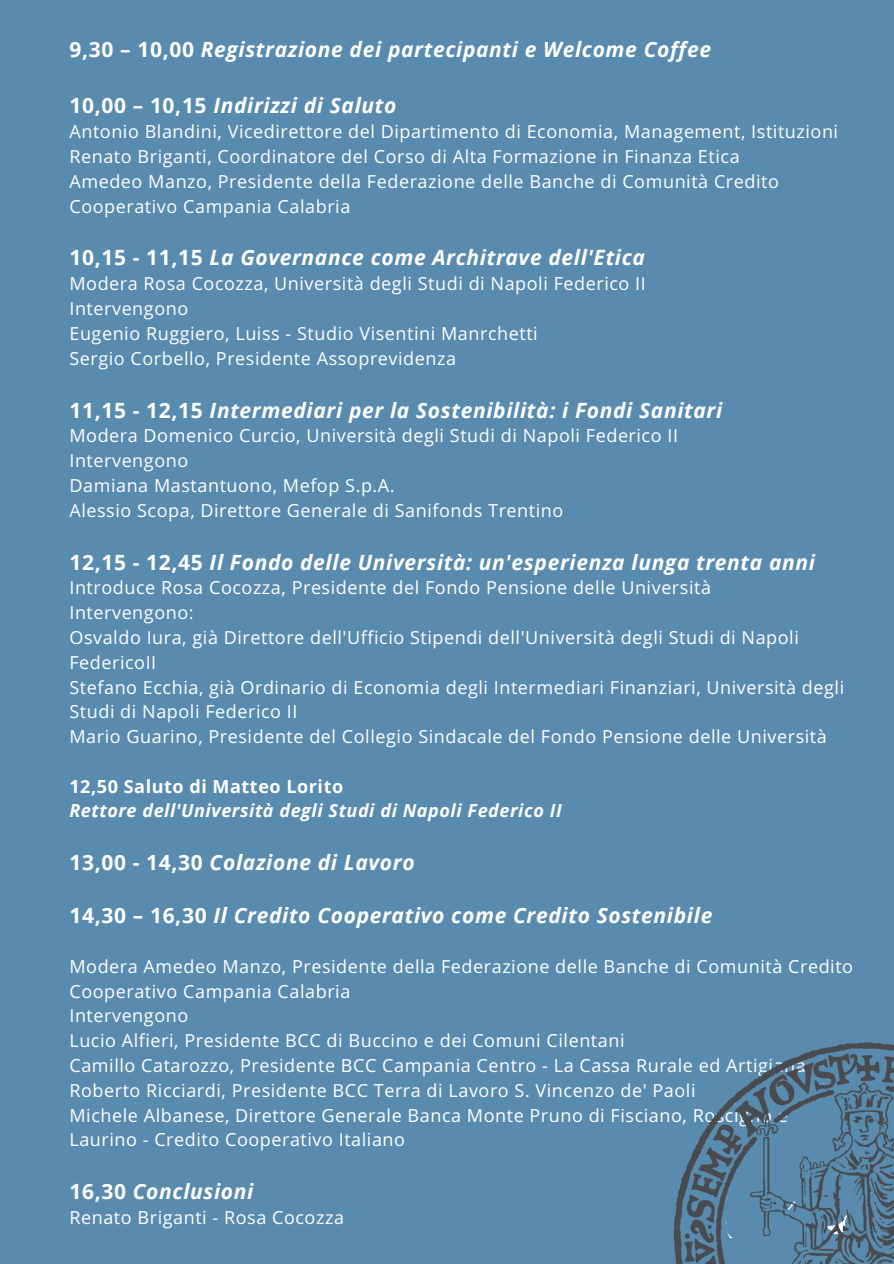
<style>
.page{position:relative;width:894px;height:1264px;background:#fff}
.page>*{position:absolute;margin:0;border:0;box-sizing:border-box;transform-origin:0 0}
.t1{font:italic 700 21px "Open Sans";letter-spacing:.03em;color:#fff}
.t2{font:18px/24.8px "Open Sans Hebrew";letter-spacing:.03em;color:#fff}
.t3{font:italic 700 18px "Open Sans";letter-spacing:.03em;color:#fff}
.t4{font:700 18px "Open Sans";letter-spacing:.03em;color:#fff}
.s1{font-style:normal}
</style>
<div class="page">
<div style="left:0;top:0;width:893px;height:1263px;background:#598baf"></div>
<img style="left:673px;top:1042px;width:220px;height:221px">
<p class="t1" style="left:69px;top:35px;width:643px"><span class="s1">9,30 – 10,00</span> Registrazione dei partecipanti e Welcome Coffee</p>
<p class="t1" style="left:69px;top:91px;width:328px"><span class="s1">10,00 – 10,15</span> Indirizzi di Saluto</p>
<p class="t2" style="left:69px;top:119px;width:770px">Antonio Blandini, Vicedirettore del Dipartimento di Economia, Management, Istituzioni</p>
<p class="t2" style="left:69px;top:143px;width:671px">Renato Briganti, Coordinatore del Corso di Alta Formazione in Finanza Etica</p>
<p class="t2" style="left:69px;top:168px;width:710px">Amedeo Manzo, Presidente della Federazione delle Banche di Comunità Credito<br>Cooperativo Campania Calabria</p>
<p class="t1" style="left:69px;top:243px;width:577px"><span class="s1">10,15 - 11,15</span> La Governance come Architrave dell'Etica</p>
<p class="t2" style="left:69px;top:271px;width:577px">Modera Rosa Cocozza, Università degli Studi di Napoli Federico II</p>
<p class="t2" style="left:69px;top:296px;width:120px">Intervengono</p>
<p class="t2" style="left:69px;top:320px;width:469px">Eugenio Ruggiero, Luiss - Studio Visentini Manrchetti</p>
<p class="t2" style="left:69px;top:345px;width:388px">Sergio Corbello, Presidente Assoprevidenza</p>
<p class="t1" style="left:69px;top:395px;width:654px"><span class="s1">11,15 - 12,15</span> Intermediari per la Sostenibilità: i Fondi Sanitari</p>
<p class="t2" style="left:69px;top:423px;width:610px">Modera Domenico Curcio, Università degli Studi di Napoli Federico II</p>
<p class="t2" style="left:69px;top:448px;width:120px">Intervengono</p>
<p class="t2" style="left:69px;top:472px;width:326px">Damiana Mastantuono, Mefop S.p.A.</p>
<p class="t2" style="left:69px;top:497px;width:495px">Alessio Scopa, Direttore Generale di Sanifonds Trentino</p>
<p class="t1" style="left:69px;top:547px;width:747px"><span class="s1">12,15 - 12,45</span> Il Fondo delle Università: un'esperienza lunga trenta anni</p>
<p class="t2" style="left:69px;top:575px;width:643px">Introduce Rosa Cocozza, Presidente del Fondo Pensione delle Università</p>
<p class="t2" style="left:69px;top:600px;width:126px">Intervengono:</p>
<p class="t2" style="left:69px;top:624px;width:730px">Osvaldo Iura, già Direttore dell'Ufficio Stipendi dell'Università degli Studi di Napoli<br>FedericoII</p>
<p class="t2" style="left:69px;top:674px;width:776px">Stefano Ecchia, già Ordinario di Economia degli Intermediari Finanziari, Università degli<br>Studi di Napoli Federico II</p>
<p class="t2" style="left:69px;top:723px;width:758px">Mario Guarino, Presidente del Collegio Sindacale del Fondo Pensione delle Università</p>
<p class="t4" style="left:69px;top:773px;width:275px">12,50 Saluto di Matteo Lorito</p>
<p class="t3" style="left:69px;top:798px;width:493px">Rettore dell'Università degli Studi di Napoli Federico II</p>
<p class="t1" style="left:69px;top:848px;width:346px"><span class="s1">13,00 - 14,30</span> Colazione di Lavoro</p>
<p class="t1" style="left:69px;top:900px;width:644px"><span class="s1">14,30 – 16,30</span> Il Credito Cooperativo come Credito Sostenibile</p>
<p class="t2" style="left:69px;top:953px;width:785px">Modera Amedeo Manzo, Presidente della Federazione delle Banche di Comunità Credito<br>Cooperativo Campania Calabria</p>
<p class="t2" style="left:69px;top:1003px;width:120px">Intervengono</p>
<p class="t2" style="left:69px;top:1027px;width:556px">Lucio Alfieri, Presidente BCC di Buccino e dei Comuni Cilentani</p>
<p class="t2" style="left:69px;top:1052px;width:737px">Camillo Catarozzo, Presidente BCC Campania Centro - La Cassa Rurale ed Artigiana</p>
<p class="t2" style="left:69px;top:1077px;width:627px">Roberto Ricciardi, Presidente BCC Terra di Lavoro S. Vincenzo de' Paoli</p>
<p class="t2" style="left:69px;top:1102px;width:719px">Michele Albanese, Direttore Generale Banca Monte Pruno di Fisciano, Roscigno e<br>Laurino - Credito Cooperativo Italiano</p>
<p class="t1" style="left:69px;top:1176px;width:185px"><span class="s1">16,30</span> Conclusioni</p>
<p class="t2" style="left:69px;top:1204px;width:276px">Renato Briganti - Rosa Cocozza</p>
</div>
